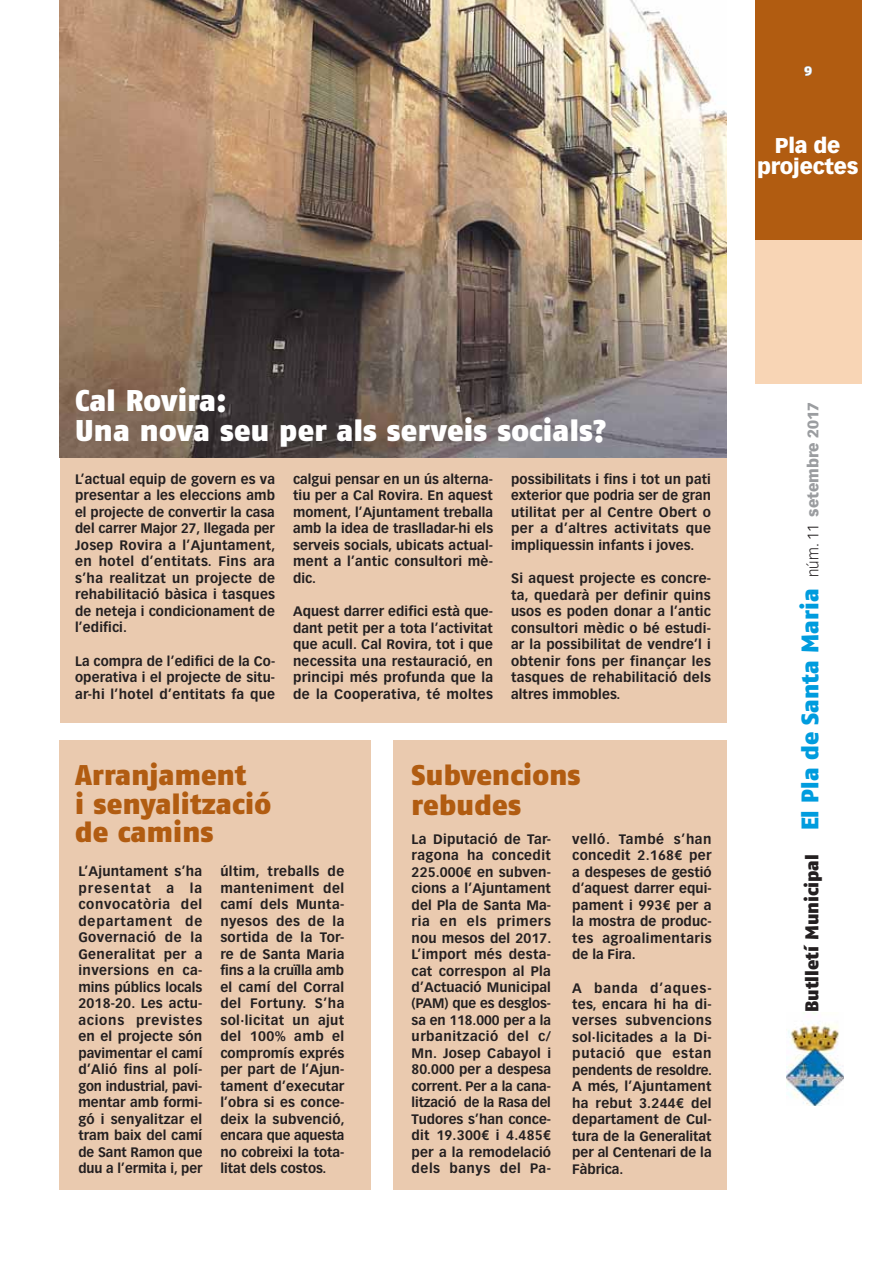
<style>
.page{position:relative;width:893px;height:1263px;background:#fff}
.page>*{position:absolute;margin:0;border:0;box-sizing:border-box;transform-origin:0 0}
.t1{font:900 30px/30px "Fago No";letter-spacing:.01em;color:#fff}
.t2{font:900 28.5px/28.5px "Fago No";letter-spacing:.005em;color:#b15c11}
.t3{font:900 21px/21px "Vectora LH";letter-spacing:-.01em;color:#fff;text-align:center}
.t4{font:900 18.6px "Fago No";color:#231f20}
.t5{font:700 13.5px/16.5px "Vectora LH";letter-spacing:.01em;color:#231f20;text-align:justify}
.t6{font:900 13.5px "Fago No";color:#fff}
.s1{font-size:24px;color:#009cde}
.s2{font-family:"Vectora LH";font-weight:300;font-size:15px}
.s3{font-family:"Vectora LH";font-size:15px;color:#9b9da0}
</style>
<div class="page">
<img style="left:786px;top:1013px;width:58px;height:92px">
<div style="left:60px;top:740px;width:311px;height:450px;background:#eacaaf"></div>
<div style="left:394px;top:740px;width:333px;height:450px;background:#eacaaf"></div>
<div style="left:755px;top:130px;width:106px;height:254px;background:#f8d5b5"></div>
<div style="left:755px;top:0;width:106px;height:240px;background:#b15c11"></div>
<div style="left:61px;top:142px;width:666px;height:581px;background:#eacaaf"></div>
<img style="left:60px;top:0;width:667px;height:458px">
<p class="t6" style="left:804px;top:64px;width:10px">9</p>
<h3 class="t3" style="left:757px;top:136px;width:103px">Pla de projectes</h3>
<h1 class="t1" style="left:75px;top:388px;width:533px">Cal Rovira:<br>Una nova seu per als serveis socials?</h1>
<p class="t5" style="left:75px;top:472px;width:202px">L’actual equip de govern es va presentar a les eleccions amb el projecte de convertir la casa del carrer Major 27, llegada per Josep Rovira a l’Ajuntament, en hotel d’entitats. Fins ara s’ha realitzat un projecte de rehabilitació bàsica i tasques de neteja i condicionament de l’edifici.</p>
<p class="t5" style="left:75px;top:654px;width:202px">La compra de l’edifici de la Co&shy;operativa i el projecte de situ&shy;ar-hi l’hotel d’entitats fa que</p>
<p class="t5" style="left:293px;top:472px;width:202px">calgui pensar en un ús alterna&shy;tiu per a Cal Rovira. En aquest moment, l’Ajuntament treballa amb la idea de traslladar-hi els serveis socials, ubicats actual&shy;ment a l’antic consultori mè&shy;dic.</p>
<p class="t5" style="left:293px;top:604px;width:202px">Aquest darrer edifici està que&shy;dant petit per a tota l’activitat que acull. Cal Rovira, tot i que necessita una restauració, en principi més profunda que la de la Cooperativa, té moltes</p>
<p class="t5" style="left:511px;top:472px;width:201px">possibilitats i fins i tot un pati exterior que podria ser de gran utilitat per al Centre Obert o per a d’altres activitats que impliquessin infants i joves.</p>
<p class="t5" style="left:511px;top:571px;width:202px">Si aquest projecte es concre&shy;ta, quedarà per definir quins usos es poden donar a l’antic consultori mèdic o bé estudi&shy;ar la possibilitat de vendre’l i obtenir fons per finançar les tasques de rehabilitació dels altres immobles.</p>
<h2 class="t2" style="left:75px;top:763px;width:197px">Arranjament<br>i senyalització de camins</h2>
<h2 class="t2" style="left:412px;top:763px;width:171px;line-height:30px">Subvencions rebudes</h2>
<p class="t5" style="left:412px;top:831px;width:141px">La Diputació de Tar&shy;ragona ha concedit 225.000€ en subven&shy;cions a l’Ajuntament del Pla de Santa Ma&shy;ria en els primers nou mesos del 2017.<br>L’import més desta&shy;cat correspon al Pla d’Actuació Municipal (PAM) que es desglos&shy;sa en 118.000 per a la urbanització del c/ Mn. Josep Cabayol i 80.000 per a despesa corrent. Per a la cana&shy;lització de la Rasa del Tudores s’han conce&shy;dit 19.300€ i 4.485€ per a la remodelació dels banys del Pa-</p>
<p class="t5" style="left:572px;top:831px;width:141px">velló. També s’han concedit 2.168€ per a despeses de gestió d’aquest darrer equi&shy;pament i 993€ per a la mostra de produc&shy;tes agroalimentaris de la Fira.</p>
<p class="t5" style="left:78px;top:864px;width:126px">L’Ajuntament s’ha presentat a la convocatòria del departament de Governació de la Generalitat per a inversions en ca&shy;mins públics locals 2018-20. Les actu&shy;acions previstes en el projecte són pavimentar el camí d’Alió fins al polí&shy;gon industrial, pavi&shy;mentar amb formi&shy;gó i senyalitzar el tram baix del camí de Sant Ramon que duu a l’ermita i, per</p>
<p class="t5" style="left:220px;top:864px;width:126px">últim, treballs de manteniment del camí dels Munta&shy;nyesos des de la sortida de la Tor&shy;re de Santa Maria fins a la cruïlla amb el camí del Corral del Fortuny. S’ha sol·licitat un ajut del 100% amb el compromís exprés per part de l’Ajun&shy;tament d’executar l’obra si es conce&shy;deix la subvenció, encara que aquesta no cobreixi la tota&shy;litat dels costos.</p>
<p class="t5" style="left:572px;top:980px;width:141px">A banda d’aques&shy;tes, encara hi ha di&shy;verses subvencions sol·licitades a la Di&shy;putació que estan pendents de resoldre.<br>A més, l’Ajuntament ha rebut 3.244€ del departament de Cul&shy;tura de la Generalitat per al Centenari de la Fàbrica.</p>
<h3 class="t4" style="left:805px;top:1012px;width:611px;rotate:-90deg">Butlletí Municipal <span class="s1">El Pla de Santa Maria</span> <span class="s2">núm. 11</span> <span class="s3">setembre 2017</span></h3>
</div>
